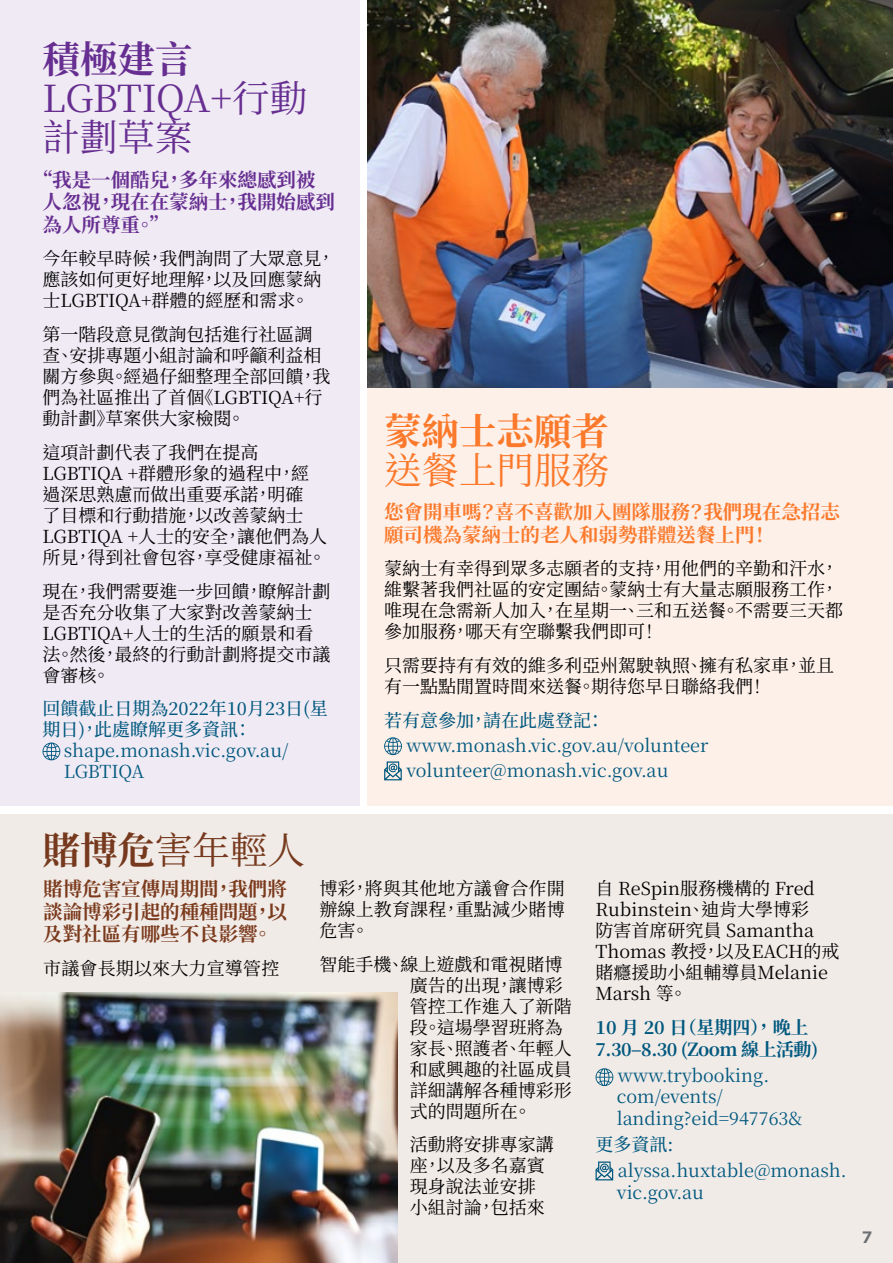
<style>
.page{position:relative;width:893px;height:1263px;background:#fff}
.page>*{position:absolute;margin:0;border:0;box-sizing:border-box;transform-origin:0 0}
.t1{font:37.5px/39px "Source Han Serif TC";letter-spacing:-.005em;color:#662e91}
.t2{font:37.5px "Source Han Serif TC";color:#76391d}
.t3{font:700 37.5px "Source Han Serif TC";color:#fb792b}
.t4{font:37.5px "Source Han Serif TC";color:#fb792b}
.t5{font:700 37.5px "Source Han Serif TC";color:#662e91}
.t6{font:700 19.5px/22.5px "Source Han Serif TC";color:#fb792b}
.t7{font:700 19.5px/22.5px "Source Han Serif TC";color:#7b3a1c;text-align:justify}
.t8{font:700 19.5px/22.5px "Source Han Serif TC";color:#662e91}
.t9{font:18px/21px "Source Han Serif TC";color:#000}
.t10{font:18px/21.6px "Source Han Serif TC";color:#00587e}
.t11{font:500 18px/21px "Source Han Serif TC";color:#00587e}
.t12{font:700 18px/21.6px "Source Han Serif TC";letter-spacing:-.03em;color:#00587e}
.t13{font:700 16.5px "Filson Pro";color:#6d6e71}
.s1{font-weight:700}
</style>
<div class="page">
<div style="left:0;top:815px;width:893px;height:448px;background:#f1ebe8"></div>
<div style="left:368px;top:0;width:525px;height:806px;background:#fdf0e9"></div>
<div style="left:0;top:0;width:359px;height:806px;background:#f0eaf4"></div>
<svg style="left:595px;top:1068px;width:18px;height:18px"></svg>
<svg style="left:595px;top:1161px;width:18px;height:19px"></svg>
<img style="left:0;top:993px;width:397px;height:270px">
<svg style="left:43px;top:742px;width:17px;height:18px"></svg>
<img style="left:368px;top:0;width:525px;height:388px">
<svg style="left:384px;top:737px;width:18px;height:18px"></svg>
<svg style="left:384px;top:761px;width:18px;height:19px"></svg>
<h1 class="t5" style="left:43px;top:38px;width:152px">積極建言</h1>
<h1 class="t1" style="left:43px;top:80px;width:266px">LGBTIQA+行動計劃草案</h1>
<p class="t8" style="left:43px;top:169px;width:294px;text-indent:-9px">“我是一個酷兒，多年來總感到被人忽視，現在在蒙納士，我開始感到為人所尊重。”</p>
<p class="t9" style="left:43px;top:249px;width:294px">今年較早時候，我們詢問了大眾意見，應該如何更好地理解，以及回應蒙納士LGBTIQA+群體的經歷和需求。</p>
<p class="t9" style="left:43px;top:324px;width:290px">第一階段意見徵詢包括進行社區調查、安排專題小組討論和呼籲利益相關方參與。經過仔細整理全部回饋，我們為社區推出了首個《LGBTIQA+行動計劃》草案供大家檢閱。</p>
<p class="t9" style="left:43px;top:442px;width:286px">這項計劃代表了我們在提高<br>LGBTIQA +群體形象的過程中，經過深思熟慮而做出重要承諾，明確<br>了目標和行動措施，以改善蒙納士<br>LGBTIQA +人士的安全，讓他們為人所見，得到社會包容，享受健康福祉。</p>
<p class="t9" style="left:43px;top:581px;width:290px">現在，我們需要進一步回饋，瞭解計劃是否充分收集了大家對改善蒙納士<br>LGBTIQA+人士的生活的願景和看法。然後，最終的行動計劃將提交市議會審核。</p>
<p class="t11" style="left:43px;top:699px;width:287px">回饋截止日期為2022年10月23日(星期日)，此處瞭解更多資訊：</p>
<p class="t10" style="left:64px;top:741px;width:226px;line-height:21px">shape.monash.vic.gov.au/<br>LGBTIQA</p>
<h1 class="t3" style="left:384px;top:410px;width:226px">蒙納士志願者</h1>
<h1 class="t4" style="left:384px;top:449px;width:226px">送餐上門服務</h1>
<p class="t6" style="left:384px;top:501px;width:457px">您會開車嗎？喜不喜歡加入團隊服務？我們現在急招志願司機為蒙納士的老人和弱勢群體送餐上門！</p>
<p class="t9" style="left:384px;top:559px;width:460px">蒙納士有幸得到眾多志願者的支持，用他們的辛勤和汗水，維繫著我們社區的安定團結。蒙納士有大量志願服務工作，唯現在急需新人加入，在星期一、三和五送餐。不需要三天都參加服務，哪天有空聯繫我們即可！</p>
<p class="t9" style="left:384px;top:655px;width:451px">只需要持有有效的維多利亞州駕駛執照、擁有私家車，並且有一點點閒置時間來送餐。期待您早日聯絡我們！</p>
<p class="t11" style="left:384px;top:710px;width:222px">若有意參加，請在此處登記：</p>
<p class="t10" style="left:406px;top:733px;width:303px;line-height:25.2px">www.monash.vic.gov.au/volunteer volunteer@monash.vic.gov.au</p>
<h1 class="t2" style="left:43px;top:829px;width:264px"><span class="s1">賭博危</span>害年輕人</h1>
<p class="t7" style="left:43px;top:878px;width:245px">賭博危害宣傳周期間，我們將談論博彩引起的種種問題，以及對社區有哪些不良影響。</p>
<p class="t9" style="left:43px;top:958px;width:238px">市議會長期以來大力宣導管控</p>
<p class="t9" style="left:319px;top:878px;width:247px;text-align:justify">博彩，將與其他地方議會合作開辦線上教育課程，重點減少賭博危害。</p>
<p class="t9" style="left:410px;top:954px;width:163px;text-indent:-90px">智能手機、線上遊戲和電視賭博廣告的出現，讓博彩管控工作進入了新階段。這場學習班將為家長、照護者、年輕人和感興趣的社區成員詳細講解各種博彩形式的問題所在。</p>
<p class="t9" style="left:410px;top:1134px;width:145px">活動將安排專家講座，以及多名嘉賓現身說法並安排小組討論，包括來</p>
<p class="t9" style="left:595px;top:878px;width:245px">自 ReSpin服務機構的 Fred<br>Rubinstein、迪肯大學博彩<br>防害首席研究員 Samantha<br>Thomas 教授，以及EACH的戒賭癮援助小組輔導員Melanie<br>Marsh 等。</p>
<p class="t12" style="left:595px;top:1017px;width:224px">10 月 20 日（星期四）， 晚上<br>7.30–8.30 (Zoom 線上活動)</p>
<p class="t10" style="left:617px;top:1064px;width:187px">www.trybooking. com/events/ landing?eid=947763&amp;</p>
<p class="t11" style="left:595px;top:1134px;width:79px">更多資訊:</p>
<p class="t10" style="left:617px;top:1160px;width:231px">alyssa.huxtable@monash. vic.gov.au</p>
<p class="t13" style="left:862px;top:1226px;width:11px">7</p>
</div>
